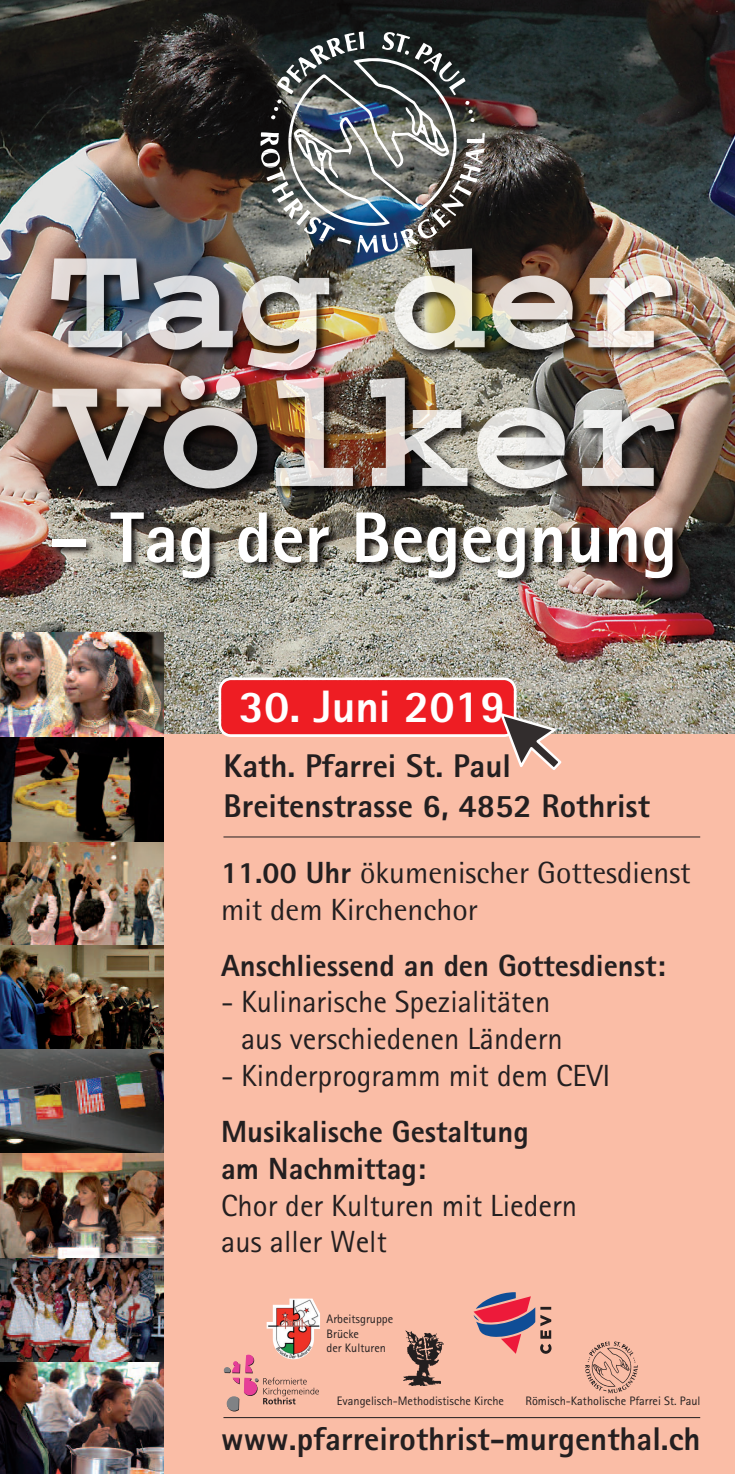
<style>
.page{position:relative;width:735px;height:1474px;background:#fff}
.page>*{position:absolute;margin:0;border:0;box-sizing:border-box;transform-origin:0 0}
.t1{font:800 71.75px "Rotis Sans Serif";color:#fff}
.t2{font:800 45.5px "Rotis Sans Serif";color:#fff}
.t3{font:800 32.9px/39.4px "Rotis Sans Serif";color:#231f20}
.t4{font:30.62px/36.8px "Rotis Sans Serif";color:#231f20}
.t5{font:800 30.62px/36.8px "Rotis Sans Serif";color:#231f20}
.t6{font:30.62px/36.8px "Rotis Semi Sans";color:#231f20}
.t7{font:12.25px/14.7px "Rotis Sans Serif";color:#231f20}
.s1{font-family:"Rotis Sans Serif";font-weight:800}
</style>
<div class="page">
<img style="left:0;top:0;width:734px;height:735px">
<div style="left:0;top:735px;width:734px;height:738px;background:#fabda6"></div>
<img style="left:47px;top:498px;width:644px;height:98px">
<img style="left:0;top:632px;width:164px;height:841px">
<svg style="left:585px;top:1341px;width:52px;height:52px"></svg>
<svg style="left:224px;top:1354px;width:95px;height:57px"></svg>
<img style="left:403px;top:1330px;width:40px;height:55px">
<svg style="left:218px;top:677px;width:345px;height:93px"></svg>
<hr style="left:223px;top:836px;width:476px;height:1px;background:#231f20">
<hr style="left:223px;top:1417px;width:476px;height:1px;background:#231f20">
<img style="left:49px;top:244px;width:638px;height:258px">
<img style="left:588px;top:275px;width:84px;height:72px">
<img style="left:51px;top:31px;width:523px;height:457px">
<svg style="left:581px;top:407px;width:93px;height:79px;background:#a19a97"></svg>
<svg style="left:473px;top:1292px;width:78px;height:61px"></svg>
<img style="left:266px;top:1298px;width:54px;height:61px">
<h1 class="t1" style="left:49px;top:492px;width:629px">– Tag der Begegnung</h1>
<h2 class="t2" style="left:239px;top:677px;width:268px">30. Juni 2019</h2>
<p class="t3" style="left:223px;top:746px;width:427px">Kath. Pfarrei St. Paul<br>Breitenstrasse 6, 4852 Rothrist</p>
<p class="t6" style="left:221px;top:853px;width:471px"><span class="s1">11.00 Uhr</span> ökumenischer Gottesdienst mit dem Kirchenchor</p>
<p class="t5" style="left:221px;top:946px;width:445px">Anschliessend an den Gottesdienst:</p>
<p class="t4" style="left:241px;top:983px;width:323px;text-indent:-20px">- Kulinarische Spezialitäten aus verschiedenen Ländern</p>
<p class="t4" style="left:221px;top:1057px;width:390px">- Kinderprogramm mit dem CEVI</p>
<p class="t5" style="left:221px;top:1112px;width:309px">Musikalische Gestaltung am Nachmittag:</p>
<p class="t4" style="left:221px;top:1186px;width:357px">Chor der Kulturen mit Liedern aus aller Welt</p>
<p class="t7" style="left:326px;top:1311px;width:68px">Arbeitsgruppe<br>Brücke<br>der Kulturen</p>
<p class="t7" style="left:525px;top:1392px;width:176px">Römisch-Katholische Pfarrei St. Paul</p>
<p class="t3" style="left:221px;top:1418px;width:480px">www.pfarreirothrist-murgenthal.ch</p>
<p class="t7" style="left:337px;top:1392px;width:168px">Evangelisch-Methodistische Kirche</p>
</div>
